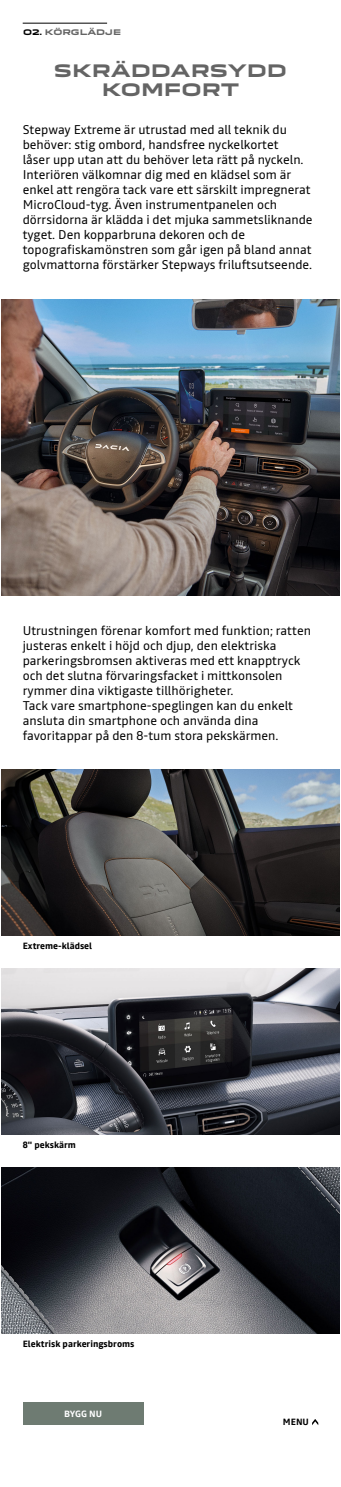
<style>
.page{position:relative;width:341px;height:1487px;background:#fff}
.page>*{position:absolute;margin:0;border:0;box-sizing:border-box;transform-origin:0 0}
.t1{font:700 16.8px/18.3px "Dacia Block Extended";color:#646464;text-align:center}
.t2{font:12.6px/15px "Read";color:#000}
.t3{font:700 9px "Read";color:#000}
.t4{font:700 9px "Read";letter-spacing:-.015em;color:#fff}
.t5{font:700 7.5px "Dacia Block Extended";color:#646464}
.s1{color:#000}
</style>
<div class="page">
<img style="left:2px;top:770px;width:337px;height:165px">
<img style="left:2px;top:968px;width:337px;height:166px">
<img style="left:2px;top:1167px;width:337px;height:166px">
<img style="left:2px;top:299px;width:337px;height:297px">
<hr style="left:23px;top:23px;width:84px;height:1px;background:#000">
<div style="left:23px;top:1402px;width:121px;height:23px;background:#6e7b72"></div>
<svg style="left:312px;top:1419px;width:6px;height:6px"></svg>
<p class="t5" style="left:23px;top:28px;width:99px"><span class="s1">O2.</span> KÖRGLÄDJE</p>
<h1 class="t1" style="left:54px;top:62px;width:235px">SKRÄDDARSYDD<br>KOMFORT</h1>
<p class="t2" style="left:23px;top:122px;width:291px">Stepway Extreme är utrustad med all teknik du behöver: stig ombord, handsfree nyckelkortet<br>låser upp utan att du behöver leta rätt på nyckeln.<br>Interiören välkomnar dig med en klädsel som är enkel att rengöra tack vare ett särskilt impregnerat MicroCloud-tyg. Även instrumentpanelen och dörrsidorna är klädda i det mjuka sammetsliknande tyget. Den kopparbruna dekoren och de topografiskamönstren som går igen på bland annat golvmattorna förstärker Stepways friluftsutseende.</p>
<p class="t2" style="left:23px;top:622px;width:290px">Utrustningen förenar komfort med funktion; ratten justeras enkelt i höjd och djup, den elektriska parkeringsbromsen aktiveras med ett knapptryck och det slutna förvaringsfacket i mittkonsolen rymmer dina viktigaste tillhörigheter.<br>Tack vare smartphone-speglingen kan du enkelt ansluta din smartphone och använda dina favoritappar på den 8-tum stora pekskärmen.</p>
<p class="t3" style="left:23px;top:939px;width:71px">Extreme-klädsel</p>
<p class="t3" style="left:23px;top:1138px;width:55px">8" pekskärm</p>
<p class="t3" style="left:23px;top:1337px;width:113px">Elektrisk parkeringsbroms</p>
<p class="t4" style="left:64px;top:1407px;width:40px">BYGG NU</p>
<p class="t3" style="left:283px;top:1415px;width:28px">MENU</p>
</div>
